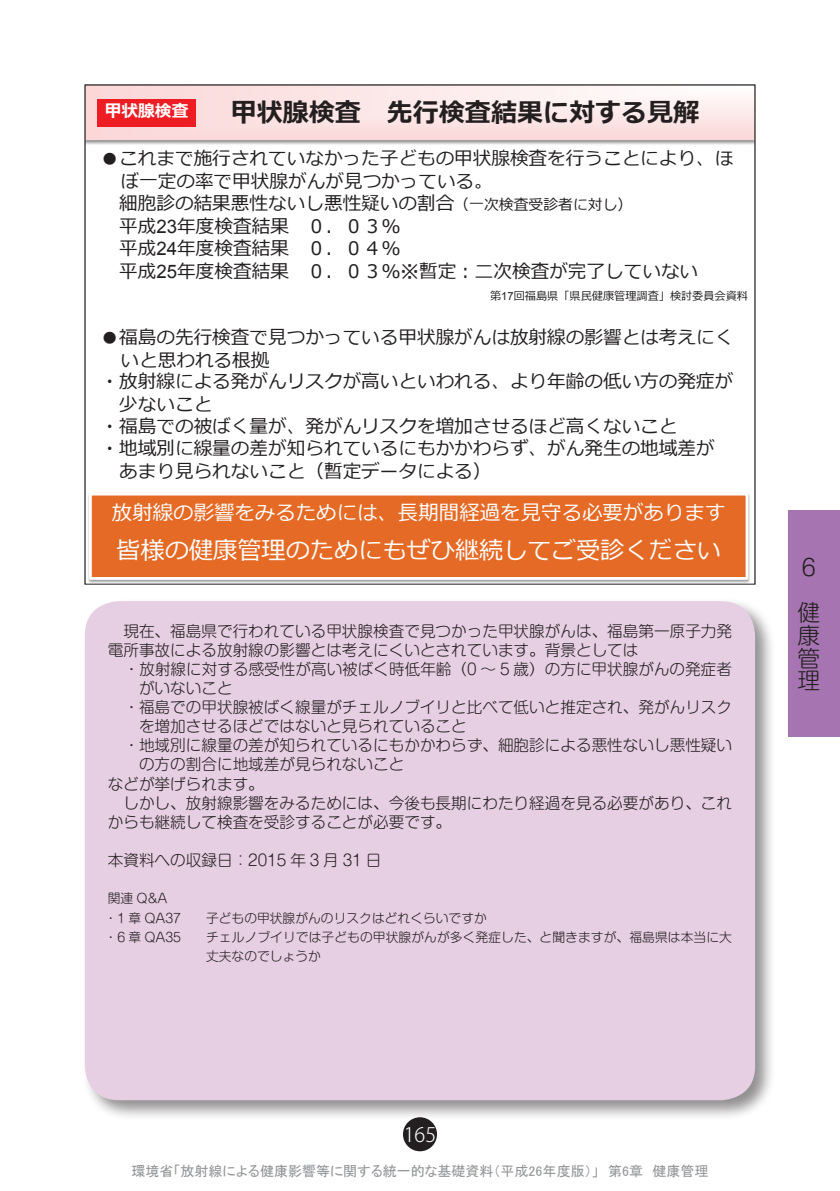
<style>
.page{position:relative;width:840px;height:1191px;background:#fff}
.page>*{position:absolute;margin:0;border:0;box-sizing:border-box;transform-origin:0 0}
.t1{font:700 26px "Meiryo";color:#231f20}
.t2{font:24.2px "Meiryo";color:#fff}
.t3{font:300 22.6px/22.6px "Shin M Go Pro";color:#231f20}
.t4{font:20.4px "Meiryo";color:#fff}
.t5{font:300 19.8px "Koz Go Pro";color:#fff}
.t6{font:18.6px/22.4px "Meiryo";color:#231f20}
.t7{font:700 16.8px "Meiryo";color:#fff}
.t8{font:300 15.6px/19.2px "Shin M Go Pro";color:#231f20}
.t9{font:14px "MS P Gothic";color:#939598}
.t10{font:300 12.8px/19.2px "Shin M Go Pro";letter-spacing:.005em;color:#231f20}
.t11{font:11.2px "Meiryo";color:#231f20}
.s1{font-size:14.8px}
.s2{font-family:"Arial"}
.s3{font-family:"MS Gothic"}
</style>
<div class="page">
<div style="left:81px;top:597px;width:694px;height:524px;background:#231f20;opacity:.5"></div>
<div style="left:85px;top:601px;width:669px;height:499px;background:#e7cfe3;border-radius:34px"></div>
<div style="left:788px;top:510px;width:51px;height:227px;background:#a574b1"></div>
<div style="left:403px;top:1117px;width:34px;height:34px;background:#231f20;border-radius:50%"></div>
<svg style="left:87px;top:87px;width:665px;height:52px;fill:#fce3e4"></svg>
<div style="left:90px;top:494px;width:656px;height:84px;background:#e56a25"></div>
<div style="left:89px;top:493px;width:659px;height:87px;border:3px solid #fff"></div>
<div style="left:97px;top:100px;width:98px;height:27px;background:#ee1d23"></div>
<h1 class="t1" style="left:230px;top:94px;width:469px">甲状腺検査 先行検査結果に対する見解</h1>
<p class="t6" style="left:119px;top:148px;width:615px;text-indent:-19px">●これまで施行されていなかった子どもの甲状腺検査を行うことにより、ほぼ一定の率で甲状腺がんが見つかっている。<br>細胞診の結果悪性ないし悪性疑いの割合<span class="s1">（一次検査受診者に対し）<br></span>平成<span class="s2">23</span>年度検査結果 ０．０３％<br>平成<span class="s2">24</span>年度検査結果 ０．０４％<br>平成<span class="s2">25</span>年度検査結果 ０．０３％<span class="s3">※</span>暫定：二次検査が完了していない</p>
<p class="t7" style="left:105px;top:99px;width:85px">甲状腺検査</p>
<p class="t11" style="left:490px;top:288px;width:259px">第<span class="s2">17</span>回福島県「県民健康管理調査」検討委員会資料</p>
<p class="t6" style="left:100px;top:327px;width:634px">●福島の先行検査で見つかっている甲状腺がんは放射線の影響とは考えにく</p>
<p class="t6" style="left:120px;top:350px;width:150px">いと思われる根拠</p>
<p class="t6" style="left:100px;top:371px;width:634px">・放射線による発がんリスクが高いといわれる、より年齢の低い方の発症が</p>
<p class="t6" style="left:119px;top:394px;width:95px">少ないこと</p>
<p class="t6" style="left:100px;top:416px;width:578px">・福島での被ばく量が、発がんリスクを増加させるほど高くないこと</p>
<p class="t6" style="left:100px;top:438px;width:615px">・地域別に線量の差が知られているにもかかわらず、がん発生の地域差が</p>
<p class="t6" style="left:119px;top:461px;width:373px">あまり見られないこと（暫定データによる）</p>
<h3 class="t4" style="left:112px;top:499px;width:614px">放射線の影響をみるためには、長期間経過を見守る必要があります</h3>
<h2 class="t2" style="left:116px;top:533px;width:606px">皆様の健康管理のためにもぜひ継続してご受診ください</h2>
<p class="t8" style="left:108px;top:619px;width:625px;text-indent:16px">現在、福島県で行われている甲状腺検査で見つかった甲状腺がんは、福島第一原子力発電所事故による放射線の影響とは考えにくいとされています。背景としては</p>
<p class="t8" style="left:124px;top:657px;width:609px">・放射線に対する感受性が高い被ばく時低年齢（0 ～ 5 歳）の方に甲状腺がんの発症者</p>
<p class="t8" style="left:139px;top:676px;width:95px">がいないこと</p>
<p class="t8" style="left:124px;top:695px;width:609px">・福島での甲状腺被ばく線量がチェルノブイリと比べて低いと推定され、発がんリスク</p>
<p class="t8" style="left:139px;top:715px;width:329px">を増加させるほどではないと見られていること</p>
<p class="t8" style="left:124px;top:734px;width:609px">・地域別に線量の差が知られているにもかかわらず、細胞診による悪性ないし悪性疑い</p>
<p class="t8" style="left:139px;top:753px;width:267px">の方の割合に地域差が見られないこと</p>
<p class="t8" style="left:108px;top:772px;width:157px">などが挙げられます。</p>
<p class="t8" style="left:123px;top:791px;width:610px">しかし、放射線影響をみるためには、今後も長期にわたり経過を見る必要があり、これ</p>
<p class="t8" style="left:108px;top:810px;width:344px">からも継続して検査を受診することが必要です。</p>
<p class="t8" style="left:108px;top:849px;width:275px">本資料への収録日：2015 年 3 月 31 日</p>
<p class="t10" style="left:105px;top:887px;width:78px">関連 Q&amp;A・1 章 QA37</p>
<p class="t10" style="left:206px;top:906px;width:282px">子どもの甲状腺がんのリスクはどれくらいですか</p>
<p class="t10" style="left:105px;top:925px;width:78px">・6 章 QA35</p>
<p class="t10" style="left:206px;top:925px;width:527px">チェルノブイリでは子どもの甲状腺がんが多く発症した、と聞きますが、福島県は本当に大丈夫なのでしょうか</p>
<h3 class="t3" style="left:797px;top:542px;width:23px;line-height:45px">６健</h3>
<h3 class="t3" style="left:797px;top:621px;width:23px;text-align:justify">康管理</h3>
<p class="t5" style="left:403px;top:1121px;width:34px">165</p>
<p class="t9" style="left:131px;top:1164px;width:578px">環境省「放射線による健康影響等に関する統一的な基礎資料（平成26年度版）」　第6章　健康管理</p>
</div>
